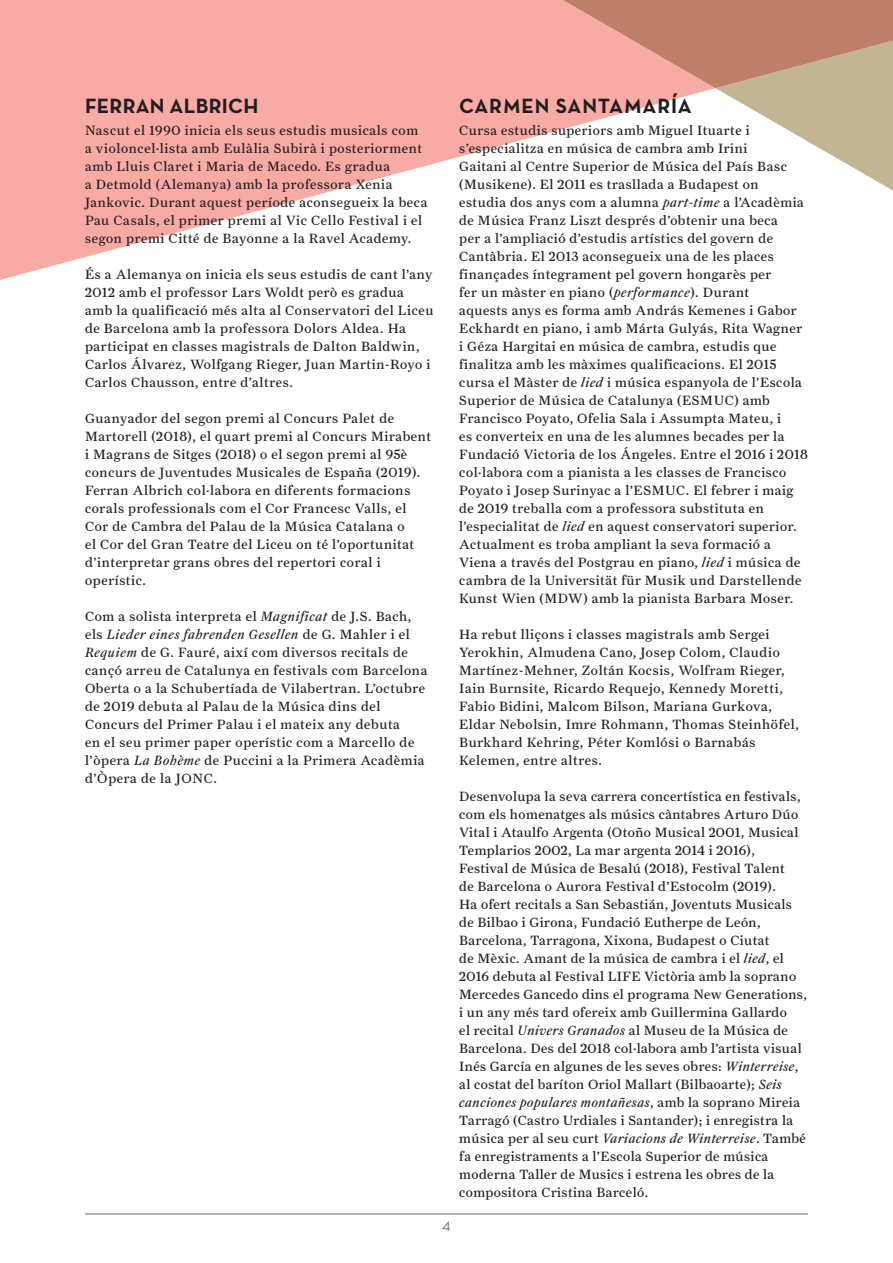
<style>
.page{position:relative;width:893px;height:1263px;background:#fff}
.page>*{position:absolute;margin:0;border:0;box-sizing:border-box;transform-origin:0 0}
.t1{font:21px "Neutra Text Bold Alt";letter-spacing:.04em;color:#231f20}
.t2{font:21px "Neutra Text Bold Alt";letter-spacing:.01em;color:#231f20}
.t3{font:14.25px "Neutra Text Book Alt";color:#69696c}
.t4{font:13.5px/18px "Farnham Text Regular LF";letter-spacing:.045em;color:#231f20}
.t5{font:italic 13.5px "Farnham Text";letter-spacing:.035em;color:#231f20}
.s1{font-family:"Farnham Text";font-style:italic}
.s2{font-family:"Farnham Text Regular LF";font-style:normal}
.s3{font-family:"Farnham Text Regular Ital LF"}
</style>
<div class="page">
<svg style="left:0;top:0;width:563px;height:280px;fill:#f8aaa5"></svg>
<svg style="left:563px;top:0;width:330px;height:191px"></svg>
<hr style="left:85px;top:1214px;width:723px;height:1px;background:#69696c">
<h1 class="t2" style="left:85px;top:92px;width:175px">FERRAN ALBRICH</h1>
<p class="t4" style="left:85px;top:121px;width:344px">Nascut el 1990 inicia els seus estudis musicals com a violoncel·lista amb Eulàlia Subirà i posteriorment amb Lluis Claret i Maria de Macedo. Es gradua<br>a Detmold (Alemanya) amb la professora Xenia Jankovic. Durant aquest període aconsegueix la beca Pau Casals, el primer premi al Vic Cello Festival i el segon premi Citté de Bayonne a la Ravel Academy.</p>
<p class="t4" style="left:85px;top:265px;width:350px">És a Alemanya on inicia els seus estudis de cant l’any 2012 amb el professor Lars Woldt però es gradua amb la qualificació més alta al Conservatori del Liceu de Barcelona amb la professora Dolors Aldea. Ha participat en classes magistrals de Dalton Baldwin, Carlos Álvarez, Wolfgang Rieger, Juan Martin-Royo i Carlos Chausson, entre d’altres.</p>
<p class="t4" style="left:85px;top:409px;width:347px">Guanyador del segon premi al Concurs Palet de Martorell (2018), el quart premi al Concurs Mirabent i Magrans de Sitges (2018) o el segon premi al 95è concurs de Juventudes Musicales de España (2019).<br>Ferran Albrich col·labora en diferents formacions corals professionals com el Cor Francesc Valls, el Cor de Cambra del Palau de la Música Catalana o<br>el Cor del Gran Teatre del Liceu on té l’oportunitat d’interpretar grans obres del repertori coral i operístic.</p>
<p class="t4" style="left:85px;top:607px;width:328px">Com a solista interpreta el <span class="s1">Magnificat</span> de J.S. Bach,</p>
<p class="t5" style="left:85px;top:626px;width:326px"><span class="s2">els</span> Lieder eines fahrenden Gesellen <span class="s2">de G. Mahler i el</span></p>
<p class="t4" style="left:85px;top:643px;width:344px"><span class="s1">Requiem</span> de G. Fauré, així com diversos recitals de cançó arreu de Catalunya en festivals com Barcelona Oberta o a la Schubertíada de Vilabertran. L’octubre de 2019 debuta al Palau de la Música dins del Concurs del Primer Palau i el mateix any debuta<br>en el seu primer paper operístic com a Marcello de l’òpera <span class="s1">La Bohème</span> de Puccini a la Primera Acadèmia d’Òpera de la JONC.</p>
<p class="t3" style="left:442px;top:1217px;width:10px">4</p>
<h1 class="t1" style="left:459px;top:92px;width:234px">CARMEN SANTAMARÍA</h1>
<p class="t4" style="left:459px;top:121px;width:350px">Cursa estudis superiors amb Miguel Ituarte i s’especialitza en música de cambra amb Irini<br>Gaitani al Centre Superior de Música del País Basc (Musikene). El 2011 es trasllada a Budapest on estudia dos anys com a alumna <span class="s1">part-time</span> a l’Acadèmia de Música Franz Liszt després d’obtenir una beca<br>per a l’ampliació d’estudis artístics del govern de Cantàbria. El 2013 aconsegueix una de les places finançades íntegrament pel govern hongarès per<br>fer un màster en piano (<span class="s1">performance</span>). Durant<br>aquests anys es forma amb András Kemenes i Gabor Eckhardt en piano, i amb Márta Gulyás, Rita Wagner i Géza Hargitai en música de cambra, estudis que finalitza amb les màximes qualificacions. El 2015 cursa el Màster de <span class="s1">lied</span> i música espanyola de l’Escola Superior de Música de Catalunya (ESMUC) amb Francisco Poyato, Ofelia Sala i Assumpta Mateu, i<br>es converteix en una de les alumnes becades per la Fundació Victoria de los Ángeles. Entre el 2016 i 2018 col·labora com a pianista a les classes de Francisco Poyato i Josep Surinyac a l’ESMUC. El febrer i maig de 2019 treballa com a professora substituta en l’especialitat de <span class="s1">lied</span> en aquest conservatori superior.<br>Actualment es troba ampliant la seva formació a Viena a través del Postgrau en piano, <span class="s1">lied</span> i música de cambra de la Universität für Musik und Darstellende Kunst Wien (MDW) amb la pianista Barbara Moser.</p>
<p class="t4" style="left:459px;top:625px;width:341px">Ha rebut lliçons i classes magistrals amb Sergei Yerokhin, Almudena Cano, Josep Colom, Claudio Martínez-Mehner, Zoltán Kocsis, Wolfram Rieger, Iain Burnsite, Ricardo Requejo, Kennedy Moretti, Fabio Bidini, Malcom Bilson, Mariana Gurkova, Eldar Nebolsin, Imre Rohmann, Thomas Steinhöfel, Burkhard Kehring, Péter Komlósi o Barnabás Kelemen, entre altres.</p>
<p class="t4" style="left:459px;top:787px;width:349px">Desenvolupa la seva carrera concertística en festivals, com els homenatges als músics càntabres Arturo Dúo Vital i Ataulfo Argenta (Otoño Musical 2001, Musical Templarios 2002, La mar argenta 2014 i 2016), Festival de Música de Besalú (2018), Festival Talent<br>de Barcelona o Aurora Festival d’Estocolm (2019).<br>Ha ofert recitals a San Sebastián, Joventuts Musicals de Bilbao i Girona, Fundació Eutherpe de León, Barcelona, Tarragona, Xixona, Budapest o Ciutat<br>de Mèxic. Amant de la música de cambra i el <span class="s3">lied</span>, el 2016 debuta al Festival LIFE Victòria amb la soprano Mercedes Gancedo dins el programa New Generations, i un any més tard ofereix amb Guillermina Gallardo<br>el recital <span class="s1">Univers Granados</span> al Museu de la Música de Barcelona. Des del 2018 col·labora amb l’artista visual Inés García en algunes de les seves obres: <span class="s1">Winterreise</span>, al costat del baríton Oriol Mallart (Bilbaoarte); <span class="s1">Seis</span></p>
<p class="t5" style="left:459px;top:1094px;width:342px">canciones populares montañesas<span class="s2">, amb la soprano Mireia</span></p>
<p class="t4" style="left:459px;top:1111px;width:348px">Tarragó (Castro Urdiales i Santander); i enregistra la música per al seu curt <span class="s1">Variacions de Winterreise</span>. També fa enregistraments a l’Escola Superior de música moderna Taller de Musics i estrena les obres de la compositora Cristina Barceló.</p>
</div>
